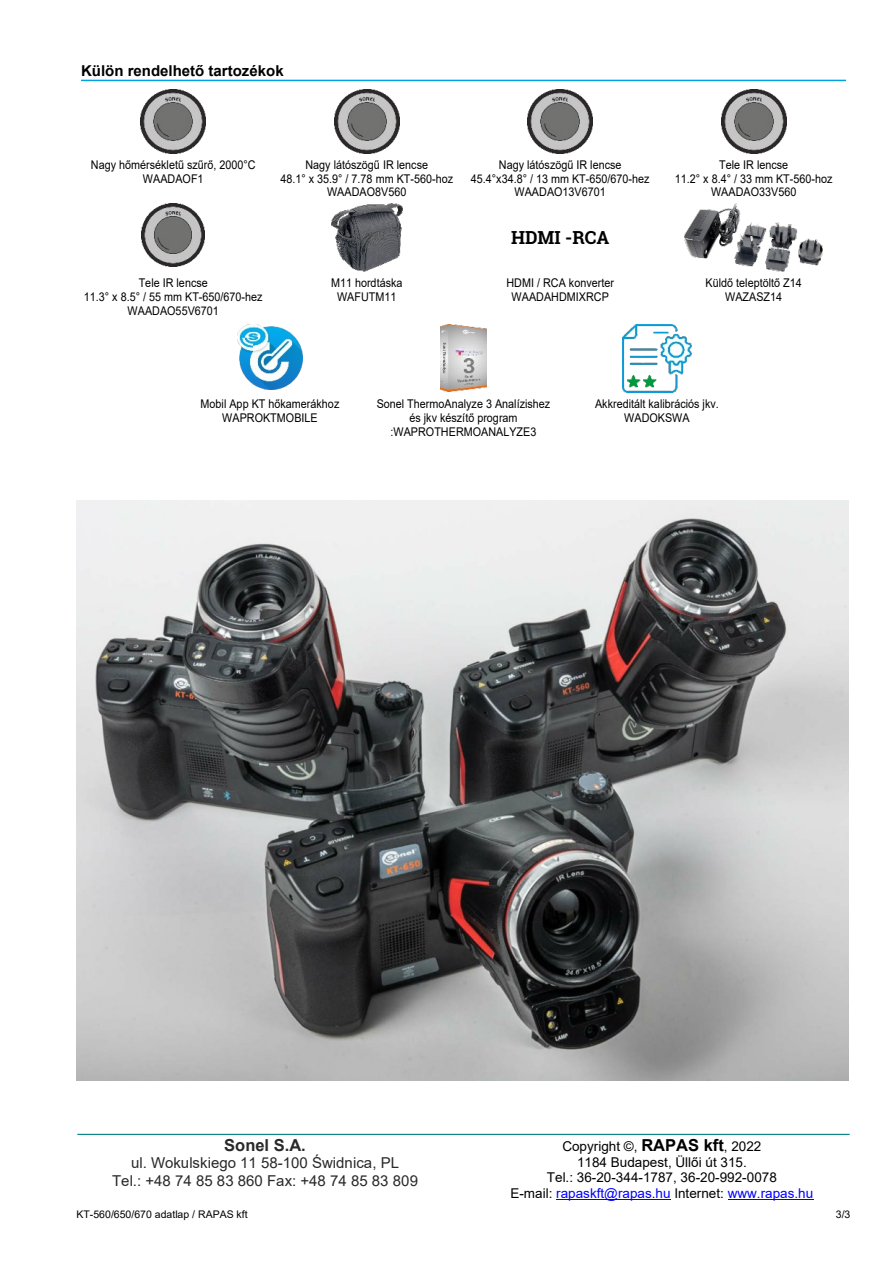
<style>
.page{position:relative;width:893px;height:1263px;background:#fff}
.page>*{position:absolute;margin:0;border:0;box-sizing:border-box;transform-origin:0 0}
.t1{font:700 18px "Roboto Slab";color:#000}
.t2{font:700 16.5px "Arial";color:#292929}
.t3{font:15px/17.2px "Arial";color:#292929;text-align:center}
.t4{font:700 15px "Arial";color:#000}
.t5{font:13.5px/15.8px "Arial";color:#000;text-align:center}
.t6{font:12px/13.8px "Arial";color:#000;text-align:center;scale:.9 1}
.t7{font:10.5px "Arial";color:#000}
.s1{font-weight:700;font-size:16.5px}
.s2{color:#00f}
</style>
<div class="page">
<hr style="left:81px;top:80px;width:765px;height:1px;background:#00a0e4">
<img style="left:331px;top:204px;width:71px;height:68px">
<img style="left:684px;top:204px;width:139px;height:67px">
<img style="left:141px;top:89px;width:65px;height:65px">
<img style="left:334px;top:89px;width:65px;height:65px">
<img style="left:528px;top:89px;width:65px;height:65px">
<img style="left:721px;top:89px;width:65px;height:65px">
<img style="left:142px;top:204px;width:63px;height:63px">
<img style="left:77px;top:500px;width:771px;height:580px">
<img style="left:623px;top:324px;width:68px;height:69px">
<img style="left:441px;top:324px;width:45px;height:68px">
<img style="left:238px;top:324px;width:64px;height:65px">
<hr style="left:77px;top:1134px;width:773px;height:1px;background:#008080">
<hr style="left:556px;top:1199px;width:115px;height:1px;background:#00f">
<hr style="left:728px;top:1199px;width:85px;height:1px;background:#00f">
<p class="t4" style="left:81px;top:65px;width:204px">Külön rendelhető tartozékok</p>
<p class="t6" style="left:91px;top:159px;width:185px">Nagy hőmérsékletű szűrő, 2000°C<br>WAADAOF1</p>
<p class="t6" style="left:280px;top:159px;width:193px">Nagy látószögű IR lencse<br>48.1° x 35.9° / 7.78 mm KT-560-hoz<br>WAADAO8V560</p>
<p class="t6" style="left:471px;top:159px;width:200px">Nagy látószögű IR lencse<br>45.4°x34.8° / 13 mm KT-650/670-hez<br>WAADAO13V6701</p>
<p class="t6" style="left:675px;top:159px;width:177px">Tele IR lencse<br>11.2° x 8.4° / 33 mm KT-560-hoz<br>WAADAO33V560</p>
<h1 class="t1" style="left:511px;top:225px;width:100px">HDMI -RCA</h1>
<p class="t6" style="left:84px;top:277px;width:200px">Tele IR lencse<br>11.3° x 8.5° / 55 mm KT-650/670-hez<br>WAADAO55V6701</p>
<p class="t6" style="left:331px;top:277px;width:81px">M11 hordtáska<br>WAFUTM11</p>
<p class="t6" style="left:506px;top:277px;width:121px">HDMI / RCA konverter<br>WAADAHDMIXRCP</p>
<p class="t6" style="left:706px;top:277px;width:108px">Küldő teleptöltő Z14<br>WAZASZ14</p>
<p class="t6" style="left:201px;top:398px;width:156px">Mobil App KT hőkamerákhoz<br>WAPROKTMOBILE</p>
<p class="t6" style="left:377px;top:398px;width:194px">Sonel ThermoAnalyze 3 Analízishez és jkv készítő program :WAPROTHERMOANALYZE3</p>
<p class="t6" style="left:595px;top:398px;width:139px">Akkreditált kalibrációs jkv.<br>WADOKSWA</p>
<h2 class="t2" style="left:224px;top:1139px;width:83px">Sonel S.A.</h2>
<p class="t3" style="left:112px;top:1156px;width:307px">ul. Wokulskiego 11 58-100 Świdnica, PL<br>Tel.: +48 74 85 83 860 Fax: +48 74 85 83 809</p>
<p class="t5" style="left:510px;top:1139px;width:304px">Copyright ©, <span class="s1">RAPAS kft</span>, 2022<br>1184 Budapest, Üllői út 315.<br>Tel.: 36-20-344-1787, 36-20-992-0078<br>E-mail: <span class="s2">rapaskft@rapas.hu</span> Internet: <span class="s2">www.rapas.hu</span></p>
<p class="t7" style="left:77px;top:1210px;width:173px">KT-560/650/670 adatlap / RAPAS kft</p>
<p class="t7" style="left:836px;top:1210px;width:16px">3/3</p>
</div>
